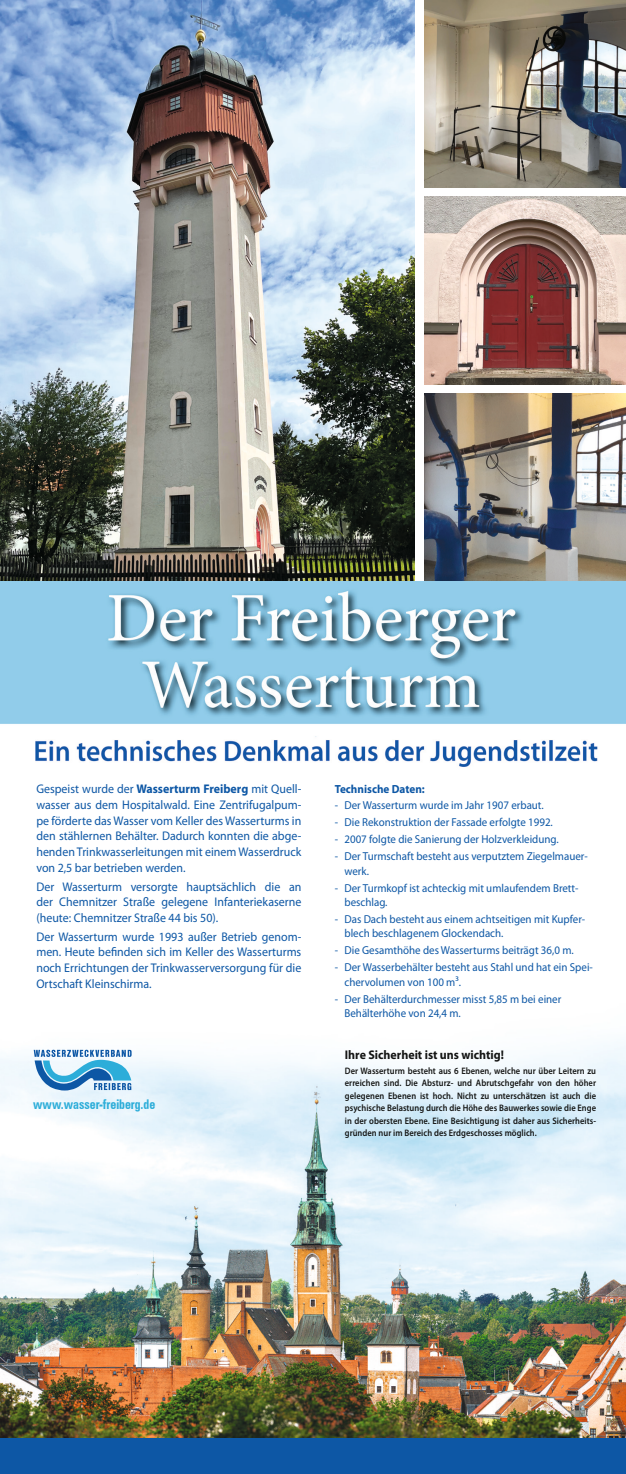
<style>
.page{position:relative;width:626px;height:1474px;background:#fff}
.page>*{position:absolute;margin:0;border:0;box-sizing:border-box;transform-origin:0 0}
.t1{font:700 condensed 13.3px "Zurich BT";color:#2cadd9;scale:.9 1}
.t2{font:12.6px/15.8px "Myriad Pro";color:#0d57a5;text-align:justify;scale:.95 1}
.t3{font:700 12.6px "Myriad Pro";color:#131413;scale:.95 1}
.t4{font:700 11.72px "Myriad Pro";color:#0d57a5;scale:.95 1}
.t5{font:11.55px/14.3px "Myriad Pro";color:#0d57a5;scale:.95 1}
.t6{font:600 9.45px/12.6px "Myriad Pro";letter-spacing:.005em;color:#131413;text-align:justify;scale:.9 1}
.s1{font-weight:700}
</style>
<div class="page">
<img style="left:0;top:0;width:414px;height:581px">
<img style="left:0;top:1043px;width:625px;height:395px">
<img style="left:424px;top:393px;width:201px;height:188px">
<img style="left:424px;top:196px;width:201px;height:188px">
<img style="left:424px;top:0;width:201px;height:188px">
<div style="left:0;top:1438px;width:625px;height:35px;background:#0d57a5"></div>
<svg style="left:34px;top:1049px;width:98px;height:41px"></svg>
<img style="left:0;top:581px;width:625px;height:186px">
<p class="t2" style="left:36px;top:781px;width:280px">Gespeist wurde der <span class="s1">Wasserturm Freiberg</span> mit Quell&shy;wasser aus dem Hospitalwald. Eine Zentrifugalpum&shy;pe förderte das Wasser vom Keller des Wasserturms in den stählernen Behälter. Dadurch konnten die abge&shy;henden Trinkwasserleitungen mit einem Wasserdruck von 2,5 bar betrieben werden.</p>
<p class="t2" style="left:36px;top:878px;width:280px">Der Wasserturm versorgte hauptsächlich die an der Chemnitzer Straße gelegene Infanteriekaserne (heute: Chemnitzer Straße 44 bis 50).</p>
<p class="t2" style="left:36px;top:928px;width:280px">Der Wasserturm wurde 1993 außer Betrieb genom&shy;men. Heute befinden sich im Keller des Wasserturms noch Errichtungen der Trinkwasserversorgung für die Ortschaft Kleinschirma.</p>
<p class="t1" style="left:33px;top:1096px;width:137px">www.wasser-freiberg.de</p>
<p class="t4" style="left:334px;top:781px;width:96px">Technische Daten:</p>
<p class="t5" style="left:334px;top:798px;width:221px">- Der Wasserturm wurde im Jahr 1907 erbaut.</p>
<p class="t5" style="left:334px;top:815px;width:231px">- Die Rekonstruktion der Fassade erfolgte 1992.</p>
<p class="t5" style="left:334px;top:832px;width:237px">- 2007 folgte die Sanierung der Holzverkleidung.</p>
<p class="t5" style="left:344px;top:849px;width:257px;text-indent:-10px">- Der Turmschaft besteht aus verputztem Ziegelmauer&shy;werk.</p>
<p class="t5" style="left:344px;top:880px;width:247px;text-indent:-10px">- Der Turmkopf ist achteckig mit umlaufendem Brett&shy;beschlag.</p>
<p class="t5" style="left:344px;top:911px;width:255px;text-indent:-10px">- Das Dach besteht aus einem achtseitigen mit Kupfer&shy;blech beschlagenem Glockendach.</p>
<p class="t5" style="left:334px;top:943px;width:253px">- Die Gesamthöhe des Wasserturms beiträgt 36,0 m.</p>
<p class="t5" style="left:344px;top:960px;width:263px;text-indent:-10px">- Der Wasserbehälter besteht aus Stahl und hat ein Spei&shy;chervolumen von 100 m³.</p>
<p class="t5" style="left:344px;top:991px;width:229px;text-indent:-10px">- Der Behälterdurchmesser misst 5,85 m bei einer<br>Behälterhöhe von 24,4 m.</p>
<p class="t3" style="left:344px;top:1046px;width:169px">Ihre Sicherheit ist uns wichtig!</p>
<p class="t6" style="left:344px;top:1063px;width:280px">Der Wasserturm besteht aus 6 Ebenen, welche nur über Leitern zu erreichen sind. Die Absturz- und Abrutschgefahr von den höher gelegenen Ebenen ist hoch. Nicht zu unterschätzen ist auch die psychische Belastung durch die Höhe des Bauwerkes sowie die Enge in der obersten Ebene. Eine Besichtigung ist daher aus Sicherheits&shy;gründen nur im Bereich des Erdgeschosses möglich.</p>
</div>
